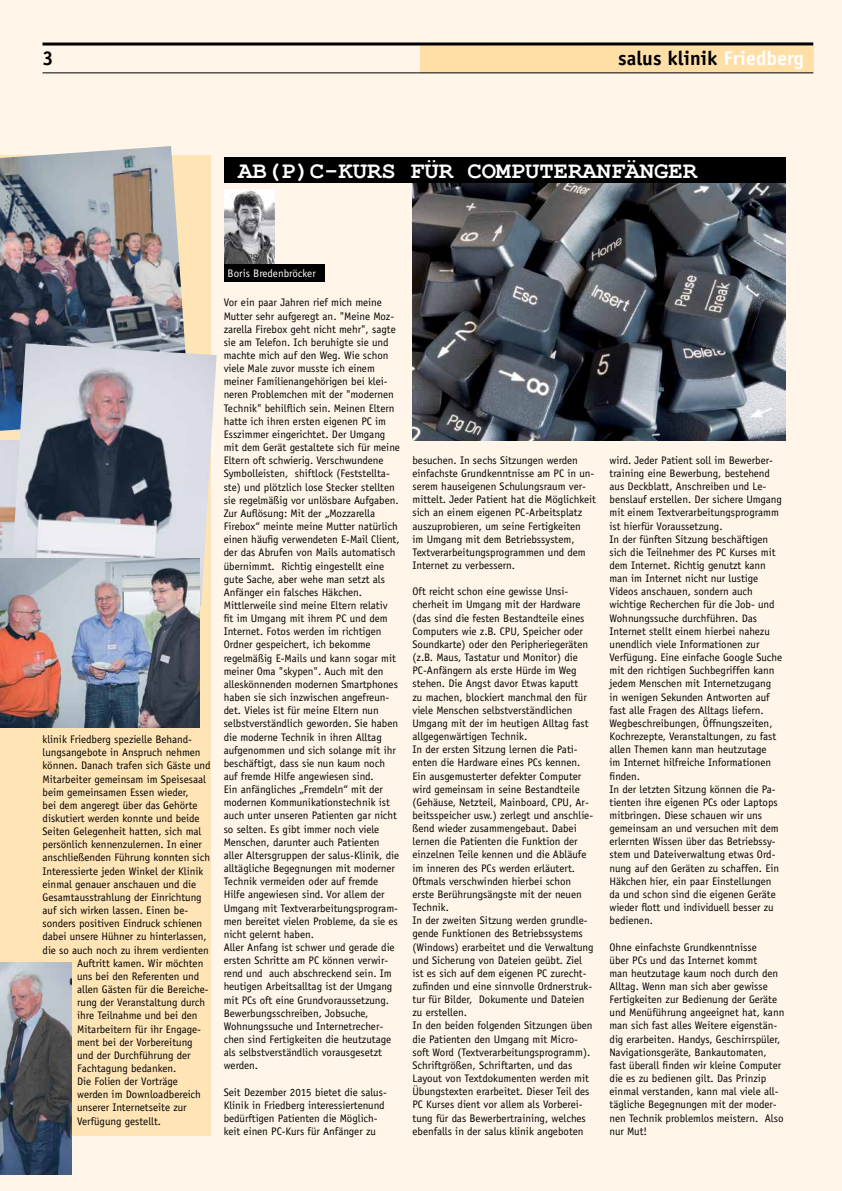
<style>
.page{position:relative;width:842px;height:1191px;background:#fff6e9}
.page>*{position:absolute;margin:0;border:0;box-sizing:border-box;transform-origin:0 0}
.t1{font:700 23.9px "Courier New";color:#fff}
.t2{font:700 20px "Officina Sans Std";color:#000}
.t3{font:11px/13.2px "Officina Sans Std";color:#000}
.t4{font:11px "Officina Sans Std";color:#fff}
.s1{color:#fff}
</style>
<div class="page">
<div style="left:0;top:155px;width:210px;height:980px;background:#ffe4b6"></div>
<img style="left:413px;top:183px;width:372px;height:258px">
<div style="left:224px;top:157px;width:561px;height:26px;background:#000"></div>
<img style="left:225px;top:189px;width:50px;height:75px">
<div style="left:224px;top:264px;width:101px;height:18px;background:#000"></div>
<img style="left:0;top:962px;width:71px;height:212px">
<img style="left:0;top:441px;width:10px;height:118px">
<img style="left:0;top:146px;width:185px;height:285px">
<img style="left:10px;top:343px;width:207px;height:263px">
<img style="left:0;top:559px;width:199px;height:168px">
<div style="left:420px;top:44px;width:393px;height:29px;background:#ffdfa6"></div>
<hr style="left:43px;top:72px;width:770px;height:1px;background:#000">
<svg style="left:43px;top:42px;width:770px;height:4px;background:#3f3b35"></svg>
<h2 class="t2" style="left:43px;top:46px;width:13px">3</h2>
<h2 class="t2" style="left:618px;top:45px;width:187px">salus klinik <span class="s1">Friedberg</span></h2>
<h1 class="t1" style="left:238px;top:156px;width:461px">AB(P)C-KURS FÜR COMPUTERANFÄNGER</h1>
<p class="t3" style="left:43px;top:733px;width:151px">klinik Friedberg spezielle Behand-</p>
<p class="t3" style="left:43px;top:746px;width:159px">lungsangebote in Anspruch nehmen</p>
<p class="t3" style="left:43px;top:759px;width:169px">können. Danach trafen sich Gäste und</p>
<p class="t3" style="left:43px;top:772px;width:165px">Mitarbeiter gemeinsam im Speisesaal</p>
<p class="t3" style="left:43px;top:785px;width:148px">beim gemeinsamen Essen wieder,</p>
<p class="t3" style="left:43px;top:798px;width:157px">bei dem angeregt über das Gehörte</p>
<p class="t3" style="left:43px;top:811px;width:158px">diskutiert werden konnte und beide</p>
<p class="t3" style="left:43px;top:825px;width:160px">Seiten Gelegenheit hatten, sich mal</p>
<p class="t3" style="left:43px;top:838px;width:161px">persönlich kennenzulernen. In einer</p>
<p class="t3" style="left:43px;top:851px;width:169px">anschließenden Führung konnten sich</p>
<p class="t3" style="left:43px;top:864px;width:162px">Interessierte jeden Winkel der Klinik</p>
<p class="t3" style="left:43px;top:877px;width:155px">einmal genauer anschauen und die</p>
<p class="t3" style="left:43px;top:890px;width:161px">Gesamtausstrahlung der Einrichtung</p>
<p class="t3" style="left:43px;top:903px;width:147px">auf sich wirken lassen. Einen be-</p>
<p class="t3" style="left:43px;top:917px;width:161px">sonders positiven Eindruck schienen</p>
<p class="t3" style="left:43px;top:930px;width:166px">dabei unsere Hühner zu hinterlassen,</p>
<p class="t3" style="left:43px;top:943px;width:168px">die so auch noch zu ihrem verdienten</p>
<p class="t3" style="left:77px;top:956px;width:128px">Auftritt kamen. Wir möchten</p>
<p class="t3" style="left:77px;top:969px;width:124px">uns bei den Referenten und</p>
<p class="t3" style="left:77px;top:982px;width:133px">allen Gästen für die Bereiche-</p>
<p class="t3" style="left:77px;top:996px;width:130px">rung der Veranstaltung durch</p>
<p class="t3" style="left:77px;top:1009px;width:122px">ihre Teilnahme und bei den</p>
<p class="t3" style="left:77px;top:1022px;width:126px">Mitarbeitern für ihr Engage-</p>
<p class="t3" style="left:77px;top:1035px;width:117px">ment bei der Vorbereitung</p>
<p class="t3" style="left:77px;top:1048px;width:115px">und der Durchführung der</p>
<p class="t3" style="left:77px;top:1061px;width:101px">Fachtagung bedanken.</p>
<p class="t3" style="left:77px;top:1074px;width:102px">Die Folien der Vorträge</p>
<p class="t3" style="left:77px;top:1088px;width:125px">werden im Downloadbereich</p>
<p class="t3" style="left:77px;top:1101px;width:111px">unserer Internetseite zur</p>
<p class="t3" style="left:77px;top:1114px;width:86px">Verfügung gestellt.</p>
<p class="t4" style="left:228px;top:267px;width:90px">Boris Bredenbröcker</p>
<p class="t3" style="left:224px;top:296px;width:178px">Vor ein paar Jahren rief mich meine Mutter sehr aufgeregt an. "Meine Moz&shy;zarella Firebox geht nicht mehr", sagte sie am Telefon. Ich beruhigte sie und machte mich auf den Weg. Wie schon viele Male zuvor musste ich einem meiner Familienangehörigen bei klei&shy;neren Problemchen mit der "modernen Technik" behilflich sein. Meinen Eltern hatte ich ihren ersten eigenen PC im Esszimmer eingerichtet. Der Umgang mit dem Gerät gestaltete sich für meine Eltern oft schwierig. Verschwundene Symbolleisten, shiftlock (Feststellta&shy;ste) und plötzlich lose Stecker stellten sie regelmäßig vor unlösbare Aufgaben.<br>Zur Auflösung: Mit der „Mozzarella Firebox“ meinte meine Mutter natürlich einen häufig verwendeten E-Mail Client, der das Abrufen von Mails automatisch übernimmt. Richtig eingestellt eine gute Sache, aber wehe man setzt als Anfänger ein falsches Häkchen.<br>Mittlerweile sind meine Eltern relativ fit im Umgang mit ihrem PC und dem Internet. Fotos werden im richtigen Ordner gespeichert, ich bekomme regelmäßig E-Mails und kann sogar mit meiner Oma "skypen". Auch mit den alleskönnenden modernen Smartphones haben sie sich inzwischen angefreun&shy;det. Vieles ist für meine Eltern nun selbstverständlich geworden. Sie haben die moderne Technik in ihren Alltag aufgenommen und sich solange mit ihr beschäftigt, dass sie nun kaum noch auf fremde Hilfe angewiesen sind.<br>Ein anfängliches „Fremdeln“ mit der modernen Kommunikationstechnik ist auch unter unseren Patienten gar nicht so selten. Es gibt immer noch viele Menschen, darunter auch Patienten aller Altersgruppen der salus-Klinik, die alltägliche Begegnungen mit moderner Technik vermeiden oder auf fremde Hilfe angewiesen sind. Vor allem der Umgang mit Textverarbeitungsprogram&shy;men bereitet vielen Probleme, da sie es nicht gelernt haben.<br>Aller Anfang ist schwer und gerade die ersten Schritte am PC können verwir&shy;rend und auch abschreckend sein. Im heutigen Arbeitsalltag ist der Umgang mit PCs oft eine Grundvoraussetzung.<br>Bewerbungsschreiben, Jobsuche, Wohnungssuche und Internetrecher&shy;chen sind Fertigkeiten die heutzutage als selbstverständlich vorausgesetzt werden.</p>
<p class="t3" style="left:224px;top:1085px;width:165px">Seit Dezember 2015 bietet die salus-Klinik in Friedberg interessiertenund bedürftigen Patienten die Möglich&shy;keit einen PC-Kurs für Anfänger zu</p>
<p class="t3" style="left:412px;top:453px;width:185px">besuchen. In sechs Sitzungen werden einfachste Grundkenntnisse am PC in un&shy;serem hauseigenen Schulungsraum ver&shy;mittelt. Jeder Patient hat die Möglichkeit sich an einem eigenen PC-Arbeitsplatz auszuprobieren, um seine Fertigkeiten<br>im Umgang mit dem Betriebssystem, Textverarbeitungsprogrammen und dem Internet zu verbessern.</p>
<p class="t3" style="left:412px;top:585px;width:183px">Oft reicht schon eine gewisse Unsi&shy;cherheit im Umgang mit der Hardware (das sind die festen Bestandteile eines Computers wie z.B. CPU, Speicher oder Soundkarte) oder den Peripheriegeräten (z.B. Maus, Tastatur und Monitor) die PC-Anfängern als erste Hürde im Weg stehen. Die Angst davor Etwas kaputt<br>zu machen, blockiert manchmal den für viele Menschen selbstverständlichen Umgang mit der im heutigen Alltag fast allgegenwärtigen Technik.<br>In der ersten Sitzung lernen die Pati&shy;enten die Hardware eines PCs kennen.<br>Ein ausgemusterter defekter Computer wird gemeinsam in seine Bestandteile (Gehäuse, Netzteil, Mainboard, CPU, Ar&shy;beitsspeicher usw.) zerlegt und anschlie&shy;ßend wieder zusammengebaut. Dabei lernen die Patienten die Funktion der einzelnen Teile kennen und die Abläufe im inneren des PCs werden erläutert.<br>Oftmals verschwinden hierbei schon erste Berührungsängste mit der neuen Technik.<br>In der zweiten Sitzung werden grundle&shy;gende Funktionen des Betriebssystems (Windows) erarbeitet und die Verwaltung und Sicherung von Dateien geübt. Ziel ist es sich auf dem eigenen PC zurecht&shy;zufinden und eine sinnvolle Ordnerstruk&shy;tur für Bilder, Dokumente und Dateien zu erstellen.<br>In den beiden folgenden Sitzungen üben die Patienten den Umgang mit Micro&shy;soft Word (Textverarbeitungsprogramm).<br>Schriftgrößen, Schriftarten, und das Layout von Textdokumenten werden mit Übungstexten erarbeitet. Dieser Teil des PC Kurses dient vor allem als Vorberei&shy;tung für das Bewerbertraining, welches ebenfalls in der salus klinik angeboten</p>
<p class="t3" style="left:609px;top:453px;width:174px">wird. Jeder Patient soll im Bewerber&shy;training eine Bewerbung, bestehend aus Deckblatt, Anschreiben und Le&shy;benslauf erstellen. Der sichere Umgang mit einem Textverarbeitungsprogramm ist hierfür Voraussetzung.<br>In der fünften Sitzung beschäftigen sich die Teilnehmer des PC Kurses mit dem Internet. Richtig genutzt kann man im Internet nicht nur lustige Videos anschauen, sondern auch wichtige Recherchen für die Job- und Wohnungssuche durchführen. Das Internet stellt einem hierbei nahezu unendlich viele Informationen zur Verfügung. Eine einfache Google Suche mit den richtigen Suchbegriffen kann jedem Menschen mit Internetzugang in wenigen Sekunden Antworten auf fast alle Fragen des Alltags liefern.<br>Wegbeschreibungen, Öffnungszeiten, Kochrezepte, Veranstaltungen, zu fast allen Themen kann man heutzutage<br>im Internet hilfreiche Informationen finden.<br>In der letzten Sitzung können die Pa&shy;tienten ihre eigenen PCs oder Laptops mitbringen. Diese schauen wir uns gemeinsam an und versuchen mit dem erlernten Wissen über das Betriebssy&shy;stem und Dateiverwaltung etwas Ord&shy;nung auf den Geräten zu schaffen. Ein Häkchen hier, ein paar Einstellungen da und schon sind die eigenen Geräte wieder flott und individuell besser zu bedienen.</p>
<p class="t3" style="left:609px;top:940px;width:176px">Ohne einfachste Grundkenntnisse<br>über PCs und das Internet kommt<br>man heutzutage kaum noch durch den Alltag. Wenn man sich aber gewisse Fertigkeiten zur Bedienung der Geräte und Menüführung angeeignet hat, kann man sich fast alles Weitere eigenstän&shy;dig erarbeiten. Handys, Geschirrspüler, Navigationsgeräte, Bankautomaten, fast überall finden wir kleine Computer die es zu bedienen gilt. Das Prinzip einmal verstanden, kann mal viele all&shy;tägliche Begegnungen mit der moder&shy;nen Technik problemlos meistern. Also nur Mut!</p>
</div>
